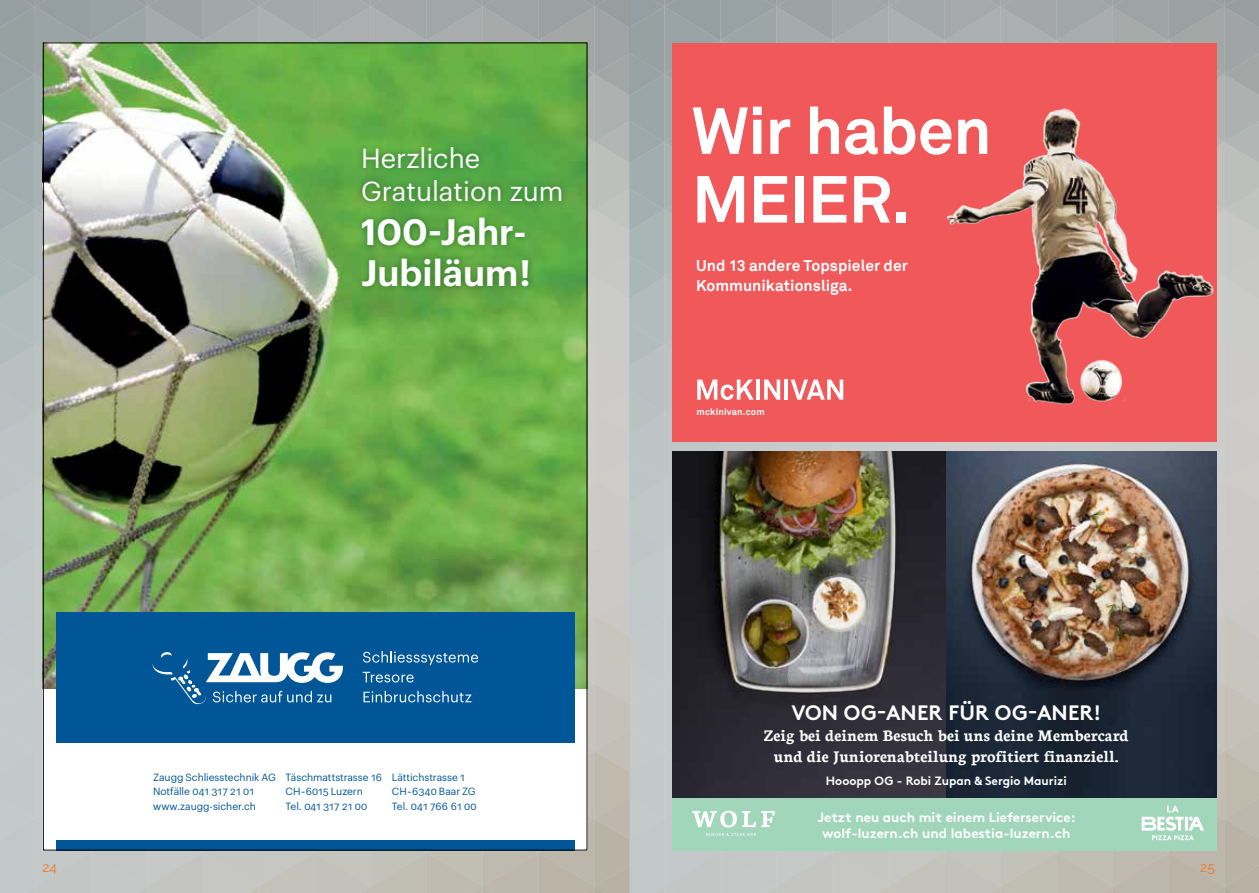
<style>
.page{position:relative;width:1259px;height:893px;background:#fff}
.page>*{position:absolute;margin:0;border:0;box-sizing:border-box;transform-origin:0 0}
.t1{font:700 65.55px/68.7px "Akkurat TT";letter-spacing:-.015em;color:#fff}
.t2{font:600 36px/40.5px "Graphik";color:#fff}
.t3{font:27px/33px "Graphik";color:#fff}
.t4{font:700 20.85px "Brown";letter-spacing:.005em;color:#fff}
.t5{font:700 17.4px/20.9px "Neuton";color:#fff;text-align:center}
.t6{font:700 15.6px/19.5px "Akkurat TT";letter-spacing:.005em;color:#fff}
.t7{font:700 13.5px/16.2px "Brown";color:#fff;text-align:center}
.t8{font:13.5px "Raleway";color:#f47721}
.t9{font:700 12px "Brown";color:#fff}
.t10{font:700 10.5px "Brown";letter-spacing:.005em;color:#fff}
.t11{font:10.2px/14.7px "Graphik";letter-spacing:-.005em;color:#005696}
.t12{font:700 9.3px "Akkurat TT";letter-spacing:.015em;color:#fff}
</style>
<div class="page">
<img style="left:0;top:0;width:1259px;height:893px">
<h3 class="t3" style="left:361px;top:139px;width:204px">Herzliche<br>Gratulation zum</h3>
<h2 class="t2" style="left:361px;top:209px;width:171px">100-Jahr-<br>Jubiläum!</h2>
<p class="t11" style="left:153px;top:769px;width:124px">Zaugg Schliesstechnik AG<br>Notfälle 041 317 21 01 www.zaugg-sicher.ch</p>
<p class="t11" style="left:285px;top:769px;width:98px">Täschmattstrasse 16<br>CH-6015 Luzern<br>Tel. 041 317 21 00</p>
<p class="t11" style="left:392px;top:769px;width:86px">Lättichstrasse 1<br>CH-6340 Baar ZG<br>Tel. 041 766 61 00</p>
<h1 class="t1" style="left:691px;top:96px;width:302px">Wir haben<br>MEIER.</h1>
<h3 class="t6" style="left:696px;top:256px;width:213px">Und 13 andere Topspieler der<br>Kommunikationsliga.</h3>
<p class="t12" style="left:696px;top:406px;width:69px">mckinivan.com</p>
<h3 class="t4" style="left:791px;top:696px;width:311px">VON OG-ANER FÜR OG-ANER!</h3>
<h3 class="t5" style="left:764px;top:725px;width:366px">Zeig bei deinem Besuch bei uns deine Membercard und die Juniorenabteilung profitiert finanziell.</h3>
<p class="t9" style="left:826px;top:771px;width:243px">Hooopp OG - Robi Zupan &amp; Sergio Maurizi</p>
<h3 class="t7" style="left:817px;top:807px;width:260px">Jetzt neu auch mit einem Lieferservice: wolf-luzern.ch und labestia-luzern.ch</h3>
<p class="t10" style="left:831px;top:815px;width:231px">HOOOP OG - ROBI ZUPAN &amp; SERGIO MAURIZI</p>
<h3 class="t8" style="left:43px;top:859px;width:16px">24</h3>
<h3 class="t8" style="left:1200px;top:859px;width:16px">25</h3>
</div>
